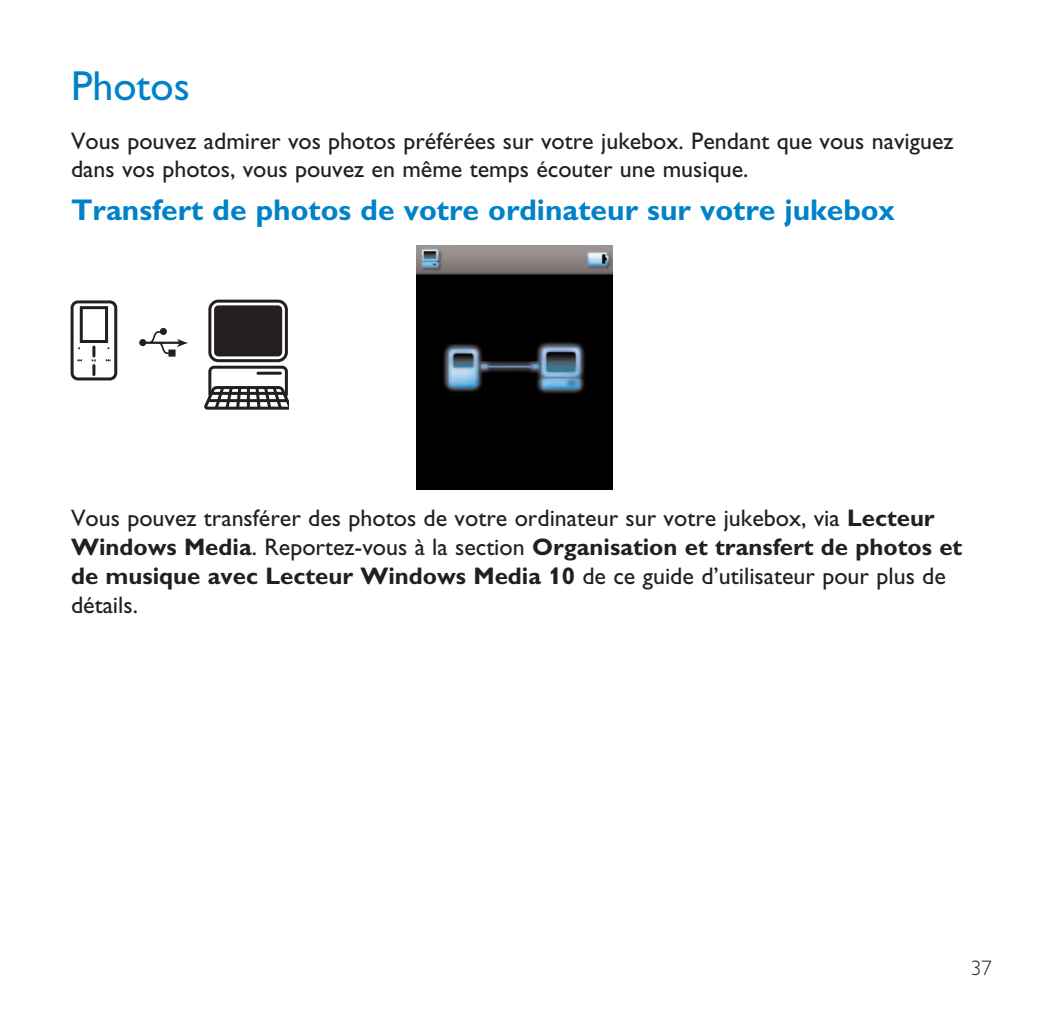
<style>
.page{position:relative;width:1063px;height:1021px;background:#fff}
.page>*{position:absolute;margin:0;border:0;box-sizing:border-box;transform-origin:0 0}
.t1{font:42px "Gill Alt One";color:#0082c8}
.t2{font:700 30px "Gill Alt One";color:#0082c8}
.t3{font:24px/28.8px "Gill Alt One";color:#231f20}
.t4{font:300 21px "Gill Alt One";color:#231f20}
.s1{font-weight:700}
</style>
<div class="page">
<img style="left:417px;top:246px;width:196px;height:244px">
<svg style="left:204px;top:299px;width:85px;height:110px"></svg>
<div style="left:71px;top:300px;width:46px;height:80px;border:3px solid #231f20;border-radius:6px"></div>
<div style="left:80px;top:306px;width:28px;height:37px;background:#fff;border:3px solid #231f20"></div>
<svg style="left:92px;top:347px;width:4px;height:27px"></svg>
<svg style="left:139px;top:328px;width:49px;height:28px"></svg>
<h1 class="t1" style="left:71px;top:71px;width:120px">Photos</h1>
<p class="t3" style="left:71px;top:129px;width:884px">Vous pouvez admirer vos photos préférées sur votre jukebox. Pendant que vous naviguez dans vos photos, vous pouvez en même temps écouter une musique.</p>
<p class="t2" style="left:71px;top:200px;width:826px">Transfert de photos de votre ordinateur sur votre jukebox</p>
<p class="t3" style="left:71px;top:506px;width:893px">Vous pouvez transférer des photos de votre ordinateur sur votre jukebox, via <span class="s1">Lecteur Windows Media</span>. Reportez-vous à la section <span class="s1">Organisation et transfert de photos et de musique avec Lecteur Windows Media 10</span> de ce guide d’utilisateur pour plus de détails.</p>
<p class="t4" style="left:971px;top:960px;width:22px">37</p>
</div>
